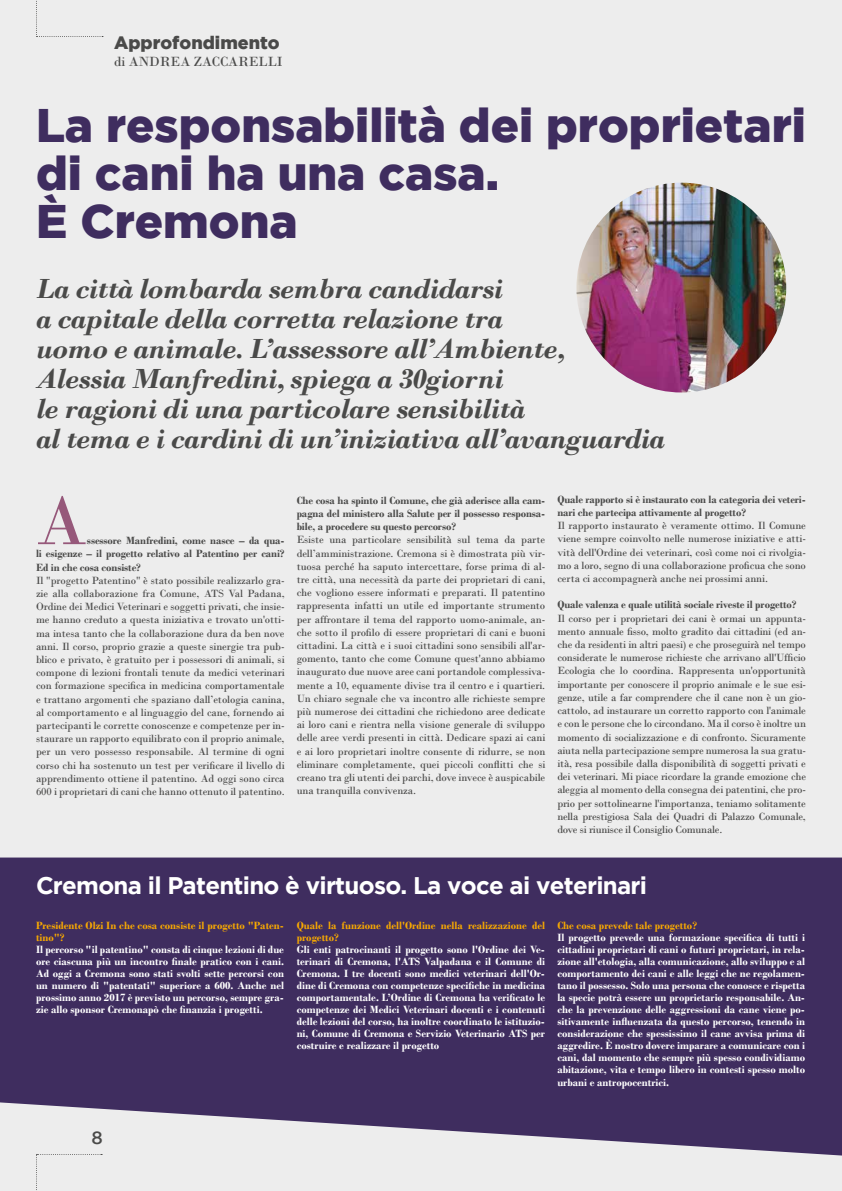
<style>
.page{position:relative;width:842px;height:1191px;background:#ededed}
.page>*{position:absolute;margin:0;border:0;box-sizing:border-box;transform-origin:0 0}
.t1{font:72px "Bodoni";color:#96587a}
.t2{font:900 47px/48px "Gotham";color:#3f2d5f}
.t3{font:italic 700 29px/30px "Bodoni";letter-spacing:-.025em;color:#4a4a49}
.t4{font:700 24px "Gotham";letter-spacing:-.03em;color:#fff}
.t5{font:900 18px "Gotham";color:#4a4a49}
.t6{font:500 18px "Gotham";color:#4a4a49}
.t7{font:14px "Bodoni";color:#4a4a49}
.t8{font:11px/13.2px "Bodoni";letter-spacing:-.01em;color:#4a4a49;text-align:justify}
.t9{font:700 11px/12px "Bodoni";color:#fff;text-align:justify}
.t10{font:700 11px/13.2px "Bodoni";letter-spacing:-.01em;color:#4a4a49;text-align:justify}
.t11{font:700 11px/12px "Bodoni";color:#f8a901}
</style>
<div class="page">
<svg style="left:36px;top:1155px;width:1px;height:35px"></svg>
<svg style="left:36px;top:0;width:67px;height:37px"></svg>
<img style="left:576px;top:183px;width:210px;height:209px;border-radius:105px">
<svg style="left:0;top:857px;width:842px;height:298px;background:#4e3e6b"></svg>
<h3 class="t5" style="left:114px;top:32px;width:167px">Approfondimento</h3>
<p class="t7" style="left:114px;top:53px;width:170px">di ANDREA ZACCARELLI</p>
<h2 class="t2" style="left:36px;top:100px;width:771px">La responsabilità dei proprietari di cani ha una casa.<br>È Cremona</h2>
<p class="t3" style="left:36px;top:274px;width:631px">La città lombarda sembra candidarsi<br>a capitale della corretta relazione tra<br>uomo e animale. L’assessore all’Ambiente,<br>Alessia Manfredini, spiega a 30giorni<br>le ragioni di una particolare sensibilità<br>al tema e i cardini di un’iniziativa all’avanguardia</p>
<h1 class="t1" style="left:36px;top:478px;width:52px">A</h1>
<p class="t10" style="left:36px;top:534px;width:250px;text-indent:51px">ssessore Manfredini, come nasce – da qua&shy;li esigenze – il progetto relativo al Patentino per cani?<br>Ed in che cosa consiste?</p>
<p class="t8" style="left:36px;top:573px;width:250px">Il "progetto Patentino" è stato possibile realizzarlo gra&shy;zie alla collaborazione fra Comune, ATS Val Padana, Ordine dei Medici Veterinari e soggetti privati, che insie&shy;me hanno creduto a questa iniziativa e trovato un'otti&shy;ma intesa tanto che la collaborazione dura da ben nove anni. Il corso, proprio grazie a queste sinergie tra pub&shy;blico e privato, è gratuito per i possessori di animali, si compone di lezioni frontali tenute da medici veterinari con formazione specifica in medicina comportamentale e trattano argomenti che spaziano dall’etologia canina, al comportamento e al linguaggio del cane, fornendo ai partecipanti le corrette conoscenze e competenze per in&shy;staurare un rapporto equilibrato con il proprio animale, per un vero possesso responsabile. Al termine di ogni corso chi ha sostenuto un test per verificare il livello di apprendimento ottiene il patentino. Ad oggi sono circa 600 i proprietari di cani che hanno ottenuto il patentino.</p>
<p class="t10" style="left:297px;top:493px;width:250px">Che cosa ha spinto il Comune, che già aderisce alla cam&shy;pagna del ministero alla Salute per il possesso responsa&shy;bile, a procedere su questo percorso?</p>
<p class="t8" style="left:297px;top:533px;width:250px">Esiste una particolare sensibilità sul tema da parte dell’amministrazione. Cremona si è dimostrata più vir&shy;tuosa perché ha saputo intercettare, forse prima di al&shy;tre città, una necessità da parte dei proprietari di cani, che vogliono essere informati e preparati. Il patentino rappresenta infatti un utile ed importante strumento per affrontare il tema del rapporto uomo-animale, an&shy;che sotto il profilo di essere proprietari di cani e buoni cittadini. La città e i suoi cittadini sono sensibili all'ar&shy;gomento, tanto che come Comune quest'anno abbiamo inaugurato due nuove aree cani portandole complessiva&shy;mente a 10, equamente divise tra il centro e i quartieri.<br>Un chiaro segnale che va incontro alle richieste sempre più numerose dei cittadini che richiedono aree dedicate ai loro cani e rientra nella visione generale di sviluppo delle aree verdi presenti in città. Dedicare spazi ai cani e ai loro proprietari inoltre consente di ridurre, se non eliminare completamente, quei piccoli conflitti che si creano tra gli utenti dei parchi, dove invece è auspicabile una tranquilla convivenza.</p>
<p class="t10" style="left:557px;top:492px;width:250px">Quale rapporto si è instaurato con la categoria dei veteri&shy;nari che partecipa attivamente al progetto?</p>
<p class="t8" style="left:557px;top:519px;width:250px">Il rapporto instaurato è veramente ottimo. Il Comune viene sempre coinvolto nelle numerose iniziative e atti&shy;vità dell'Ordine dei veterinari, così come noi ci rivolgia&shy;mo a loro, segno di una collaborazione proficua che sono certa ci accompagnerà anche nei prossimi anni.</p>
<p class="t10" style="left:557px;top:598px;width:241px">Quale valenza e quale utilità sociale riveste il progetto?</p>
<p class="t8" style="left:557px;top:611px;width:250px">Il corso per i proprietari dei cani è ormai un appunta&shy;mento annuale fisso, molto gradito dai cittadini (ed an&shy;che da residenti in altri paesi) e che proseguirà nel tempo considerate le numerose richieste che arrivano all'Ufficio Ecologia che lo coordina. Rappresenta un'opportunità importante per conoscere il proprio animale e le sue esi&shy;genze, utile a far comprendere che il cane non è un gio&shy;cattolo, ad instaurare un corretto rapporto con l'animale e con le persone che lo circondano. Ma il corso è inoltre un momento di socializzazione e di confronto. Sicuramente aiuta nella partecipazione sempre numerosa la sua gratu&shy;ità, resa possibile dalla disponibilità di soggetti privati e dei veterinari. Mi piace ricordare la grande emozione che aleggia al momento della consegna dei patentini, che pro&shy;prio per sottolinearne l'importanza, teniamo solitamente nella prestigiosa Sala dei Quadri di Palazzo Comunale, dove si riunisce il Consiglio Comunale.</p>
<h3 class="t4" style="left:36px;top:871px;width:613px">Cremona il Patentino è virtuoso. La voce ai veterinari</h3>
<p class="t11" style="left:36px;top:919px;width:249px">Presidente Olzi In che cosa consiste il progetto "Paten&shy;tino"?</p>
<p class="t9" style="left:36px;top:943px;width:250px">Il percorso "il patentino" consta di cinque lezioni di due ore ciascuna più un incontro finale pratico con i cani.<br>Ad oggi a Cremona sono stati svolti sette percorsi con un numero di "patentati" superiore a 600. Anche nel prossimo anno 2017 è previsto un percorso, sempre gra&shy;zie allo sponsor Cremonapò che finanzia i progetti.</p>
<p class="t11" style="left:297px;top:919px;width:250px">Quale la funzione dell'Ordine nella realizzazione del progetto?</p>
<p class="t9" style="left:297px;top:943px;width:250px">Gli enti patrocinanti il progetto sono l'Ordine dei Ve&shy;terinari di Cremona, l'ATS Valpadana e il Comune di Cremona. I tre docenti sono medici veterinari dell'Or&shy;dine di Cremona con competenze specifiche in medicina comportamentale. L’Ordine di Cremona ha verificato le competenze dei Medici Veterinari docenti e i contenuti delle lezioni del corso, ha inoltre coordinato le istituzio&shy;ni, Comune di Cremona e Servizio Veterinario ATS per costruire e realizzare il progetto</p>
<p class="t11" style="left:557px;top:919px;width:141px">Che cosa prevede tale progetto?</p>
<p class="t9" style="left:557px;top:931px;width:249px">Il progetto prevede una formazione specifica di tutti i cittadini proprietari di cani o futuri proprietari, in rela&shy;zione all'etologia, alla comunicazione, allo sviluppo e al comportamento dei cani e alle leggi che ne regolamen&shy;tano il possesso. Solo una persona che conosce e rispetta la specie potrà essere un proprietario responsabile. An&shy;che la prevenzione delle aggressioni da cane viene po&shy;sitivamente influenzata da questo percorso, tenendo in considerazione che spessissimo il cane avvisa prima di aggredire. È nostro dovere imparare a comunicare con i cani, dal momento che sempre più spesso condividiamo abitazione, vita e tempo libero in contesti spesso molto</p>
<p class="t9" style="left:557px;top:1076px;width:113px">urbani e antropocentrici.</p>
<h3 class="t6" style="left:91px;top:1127px;width:13px">8</h3>
</div>
